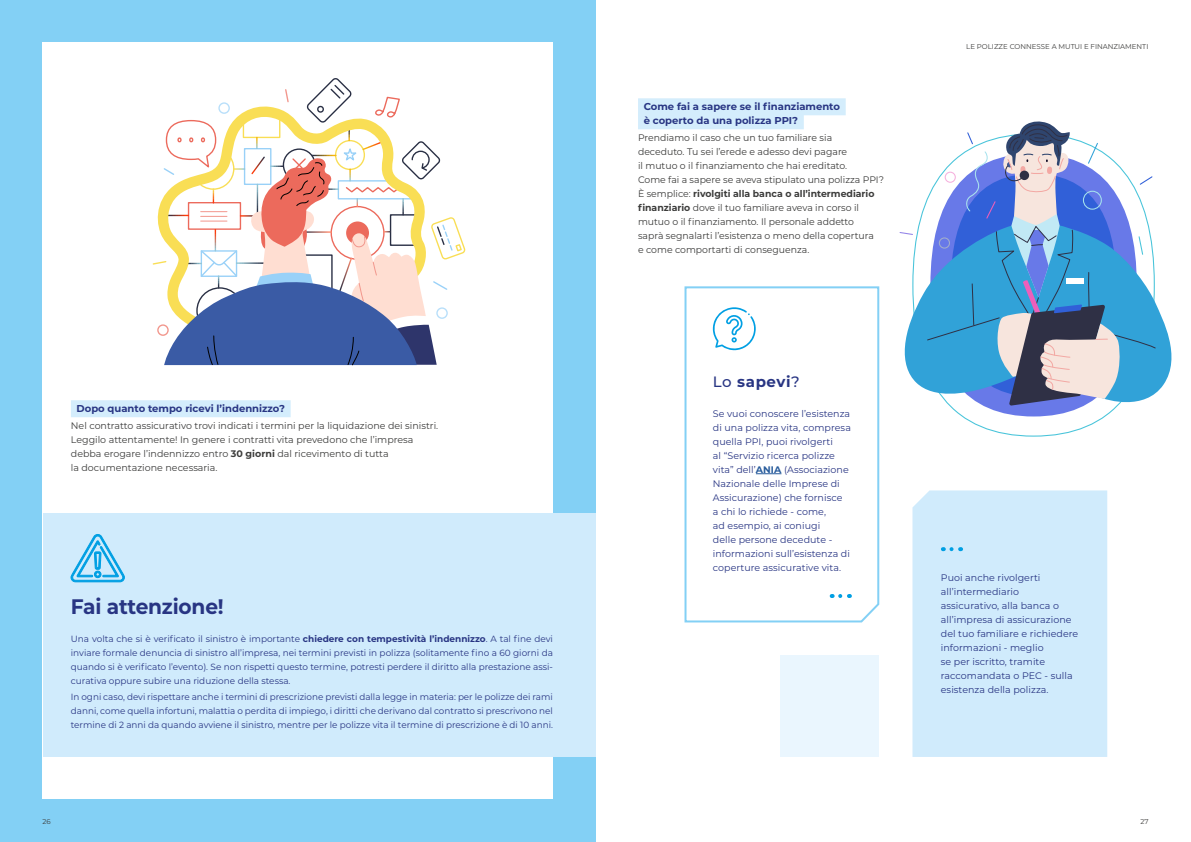
<style>
.page{position:relative;width:1191px;height:842px;background:#fff}
.page>*{position:absolute;margin:0;border:0;box-sizing:border-box;transform-origin:0 0}
.t1{font:700 21px "Montserrat";letter-spacing:-.01em;color:#283583;scale:.96 1}
.t2{font:700 15px "Montserrat";letter-spacing:.04em;color:#283583}
.t3{font:700 10px/14px "Montserrat";color:#283583}
.t4{font:9.5px/14px "Montserrat";color:#3c3c3b}
.t5{font:9.5px/14px "Montserrat";letter-spacing:.005em;color:#283583}
.t6{font:9px/14px "Montserrat";color:#283583;text-align:justify}
.t7{font:7px "Montserrat";color:#3c3c3b}
.s1{font-weight:700}
.s2{font-weight:500}
.s3{font-weight:700;color:#275b9b}
</style>
<div class="page">
<div style="left:0;top:0;width:595px;height:842px;background:#83d0f5"></div>
<div style="left:43px;top:43px;width:510px;height:756px;background:#fff"></div>
<div style="left:71px;top:400px;width:220px;height:17px;background:#d4edfc"></div>
<div style="left:638px;top:98px;width:207px;height:17px;background:#d4edfc"></div>
<div style="left:638px;top:112px;width:166px;height:17px;background:#d4edfc"></div>
<div style="left:780px;top:656px;width:99px;height:101px;background:#eaf6fe"></div>
<svg style="left:152px;top:78px;width:314px;height:287px"></svg>
<div style="left:157px;top:324px;width:12px;height:12px;border:1px solid #f2978d;border-radius:50%"></div>
<div style="left:436px;top:307px;width:12px;height:12px;border:1px solid #b8dffa;border-radius:50%"></div>
<div style="left:218px;top:102px;width:12px;height:12px;border:1px solid #b8dffa;border-radius:50%"></div>
<svg style="left:904px;top:225px;width:268px;height:187px"></svg>
<svg style="left:899px;top:231px;width:14px;height:5px"></svg>
<svg style="left:927px;top:121px;width:229px;height:285px"></svg>
<div style="left:912px;top:490px;width:195px;height:267px;background:#d0ebfc"></div>
<svg style="left:951px;top:547px;width:10px;height:4px"></svg>
<svg style="left:684px;top:286px;width:196px;height:337px"></svg>
<svg style="left:756px;top:473px;width:25px;height:1px"></svg>
<svg style="left:713px;top:307px;width:42px;height:44px"></svg>
<svg style="left:831px;top:594px;width:9px;height:4px"></svg>
<div style="left:43px;top:513px;width:552px;height:244px;background:#d0ebfc"></div>
<svg style="left:71px;top:534px;width:54px;height:48px"></svg>
<p class="t3" style="left:77px;top:401px;width:210px">Dopo quanto tempo ricevi l’indennizzo?</p>
<p class="t4" style="left:71px;top:418px;width:369px">Nel contratto assicurativo trovi indicati i termini per la liquidazione dei sinistri.<br>Leggilo attentamente! In genere i contratti vita prevedono che l’impresa debba erogare l’indennizzo entro <span class="s1">30 giorni</span> dal ricevimento di tutta<br>la documentazione necessaria.</p>
<p class="t1" style="left:71px;top:592px;width:161px">Fai attenzione!</p>
<p class="t6" style="left:71px;top:631px;width:483px">Una volta che si è verificato il sinistro è importante <span class="s1">chiedere con tempestività l’indennizzo</span>. A tal fine devi inviare formale denuncia di sinistro all’impresa, nei termini previsti in polizza (solitamente fino a 60 giorni da quando si è verificato l’evento). Se non rispetti questo termine, potresti perdere il diritto alla prestazione assi&shy;curativa oppure subire una riduzione della stessa.</p>
<p class="t6" style="left:71px;top:690px;width:483px">In ogni caso, devi rispettare anche i termini di prescrizione previsti dalla legge in materia: per le polizze dei rami danni, come quella infortuni, malattia o perdita di impiego, i diritti che derivano dal contratto si prescrivono nel termine di 2 anni da quando avviene il sinistro, mentre per le polizze vita il termine di prescrizione è di 10 anni.</p>
<p class="t3" style="left:643px;top:99px;width:198px">Come fai a sapere se il finanziamento è coperto da una polizza PPI?</p>
<p class="t4" style="left:638px;top:130px;width:247px">Prendiamo il caso che un tuo familiare sia<br>deceduto. Tu sei l’erede e adesso devi pagare<br>il mutuo o il finanziamento che hai ereditato.<br>Come fai a sapere se aveva stipulato una polizza PPI?<br>È semplice: <span class="s1">rivolgiti alla banca o all’intermediario finanziario</span> dove il tuo familiare aveva in corso il mutuo o il finanziamento. Il personale addetto<br>saprà segnalarti l’esistenza o meno della copertura<br>e come comportarti di conseguenza.</p>
<p class="t2" style="left:713px;top:371px;width:88px"><span class="s2">Lo</span> sapevi<span class="s2">?</span></p>
<p class="t5" style="left:713px;top:406px;width:140px">Se vuoi conoscere l’esistenza di una polizza vita, compresa quella PPI, puoi rivolgerti<br>al “Servizio ricerca polizze vita” dell’<span class="s3">ANIA</span> (Associazione<br>Nazionale delle Imprese di<br>Assicurazione) che fornisce<br>a chi lo richiede - come,<br>ad esempio, ai coniugi<br>delle persone decedute - informazioni sull’esistenza di coperture assicurative vita.</p>
<p class="t7" style="left:966px;top:41px;width:184px">LE POLIZZE CONNESSE A MUTUI E FINANZIAMENTI</p>
<p class="t5" style="left:940px;top:571px;width:139px">Puoi anche rivolgerti all’intermediario assicurativo, alla banca o all’impresa di assicurazione del tuo familiare e richiedere informazioni - meglio<br>se per iscritto, tramite raccomandata o PEC - sulla esistenza della polizza.</p>
<p class="t7" style="left:43px;top:817px;width:10px">26</p>
<p class="t7" style="left:1140px;top:817px;width:10px">27</p>
</div>
